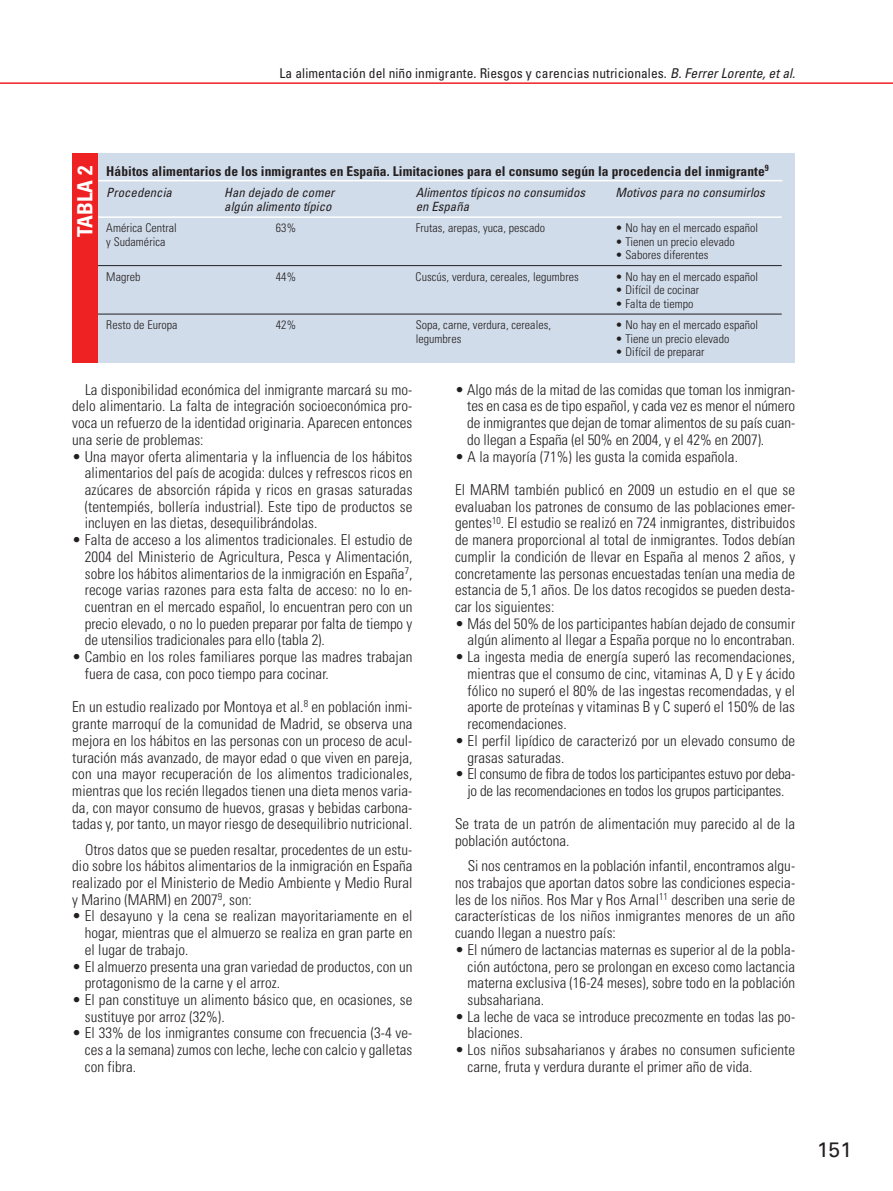
<style>
.page{position:relative;width:893px;height:1191px;background:#fff}
.page>*{position:absolute;margin:0;border:0;box-sizing:border-box;transform-origin:0 0}
.t1{font:700 condensed 21px "Univers LT Std";letter-spacing:.005em;color:#fff}
.t2{font:21px "Univers LT Std";color:#231f20}
.t3{font:300 condensed 15px/16.6px "Univers LT Std";letter-spacing:.005em;color:#231f20;text-align:justify}
.t4{font:300 condensed 15px/16.6px "Univers LT Std";letter-spacing:-.015em;color:#231f20;text-align:center}
.t5{font:700 condensed 13.5px "Univers LT Std";letter-spacing:.005em;color:#231f20}
.t6{font:condensed 13.5px "Univers LT Std";letter-spacing:.005em;color:#231f20}
.t7{font:italic condensed 12.75px/13.5px "Univers LT Std";letter-spacing:.005em;color:#231f20}
.t8{font:300 condensed 12px/13.5px "Univers LT Std";letter-spacing:.005em;color:#231f20}
.s1{font-style:italic}
</style>
<div class="page">
<hr style="left:0;top:82px;width:893px;height:2px;background:#ee2123">
<div style="left:72px;top:153px;width:723px;height:209px;background:#d1dcea"></div>
<hr style="left:85px;top:180px;width:697px;height:1px;background:#fff">
<hr style="left:85px;top:265px;width:697px;height:1px;background:#231f20">
<hr style="left:85px;top:314px;width:697px;height:1px;background:#231f20">
<hr style="left:85px;top:216px;width:697px;height:2px;background:#fff">
<div style="left:72px;top:153px;width:26px;height:209px;background:#ee2123"></div>
<p class="t6" style="left:279px;top:67px;width:517px">La alimentación del niño inmigrante. Riesgos y carencias nutricionales. <span class="s1">B. Ferrer Lorente, et al.</span></p>
<h1 class="t1" style="left:75px;top:237px;width:73px;rotate:-90deg">TABLA 2</h1>
<p class="t5" style="left:106px;top:164px;width:664px">Hábitos alimentarios de los inmigrantes en España. Limitaciones para el consumo según la procedencia del inmigrante<sup>9</sup></p>
<p class="t7" style="left:106px;top:187px;width:67px">Procedencia</p>
<p class="t7" style="left:224px;top:187px;width:112px">Han dejado de comer algún alimento típico</p>
<p class="t7" style="left:416px;top:187px;width:171px">Alimentos típicos no consumidos en España</p>
<p class="t7" style="left:615px;top:187px;width:151px">Motivos para no consumirlos</p>
<p class="t8" style="left:106px;top:222px;width:72px">América Central y Sudamérica</p>
<p class="t8" style="left:276px;top:222px;width:22px">63%</p>
<p class="t8" style="left:416px;top:222px;width:131px">Frutas, arepas, yuca, pescado</p>
<p class="t8" style="left:615px;top:222px;width:144px">• No hay en el mercado español</p>
<p class="t8" style="left:615px;top:235px;width:121px">• Tienen un precio elevado</p>
<p class="t8" style="left:615px;top:249px;width:94px">• Sabores diferentes</p>
<p class="t8" style="left:106px;top:270px;width:36px">Magreb</p>
<p class="t8" style="left:276px;top:270px;width:22px">44%</p>
<p class="t8" style="left:416px;top:270px;width:165px">Cuscús, verdura, cereales, legumbres</p>
<p class="t8" style="left:615px;top:270px;width:144px">• No hay en el mercado español</p>
<p class="t8" style="left:615px;top:284px;width:85px">• Difícil de cocinar</p>
<p class="t8" style="left:615px;top:297px;width:80px">• Falta de tiempo</p>
<p class="t8" style="left:106px;top:319px;width:73px">Resto de Europa</p>
<p class="t8" style="left:276px;top:319px;width:22px">42%</p>
<p class="t8" style="left:416px;top:319px;width:137px">Sopa, carne, verdura, cereales, legumbres</p>
<p class="t8" style="left:615px;top:319px;width:144px">• No hay en el mercado español</p>
<p class="t8" style="left:615px;top:332px;width:115px">• Tiene un precio elevado</p>
<p class="t8" style="left:615px;top:346px;width:90px">• Difícil de preparar</p>
<p class="t3" style="left:72px;top:382px;width:342px;text-indent:13px">La disponibilidad económica del inmigrante marcará su mo&shy;delo alimentario. La falta de integración socioeconómica pro&shy;voca un refuerzo de la identidad originaria. Aparecen entonces una serie de problemas:</p>
<p class="t3" style="left:85px;top:449px;width:329px;text-indent:-13px">• Una mayor oferta alimentaria y la influencia de los hábitos alimentarios del país de acogida: dulces y refrescos ricos en azúcares de absorción rápida y ricos en grasas saturadas (tentempiés, bollería industrial). Este tipo de productos se incluyen en las dietas, desequilibrándolas.</p>
<p class="t3" style="left:85px;top:532px;width:329px;text-indent:-13px">• Falta de acceso a los alimentos tradicionales. El estudio de 2004 del Ministerio de Agricultura, Pesca y Alimentación, sobre los hábitos alimentarios de la inmigración en España<sup>7</sup>, recoge varias razones para esta falta de acceso: no lo en&shy;cuentran en el mercado español, lo encuentran pero con un precio elevado, o no lo pueden preparar por falta de tiempo y de utensilios tradicionales para ello (tabla 2).</p>
<p class="t3" style="left:85px;top:649px;width:329px;text-indent:-13px">• Cambio en los roles familiares porque las madres trabajan fuera de casa, con poco tiempo para cocinar.</p>
<p class="t3" style="left:72px;top:699px;width:342px">En un estudio realizado por Montoya et al.<sup>8</sup> en población inmi&shy;grante marroquí de la comunidad de Madrid, se observa una mejora en los hábitos en las personas con un proceso de acul&shy;turación más avanzado, de mayor edad o que viven en pareja, con una mayor recuperación de los alimentos tradicionales, mientras que los recién llegados tienen una dieta menos varia&shy;da, con mayor consumo de huevos, grasas y bebidas carbona&shy;tadas y, por tanto, un mayor riesgo de desequilibrio nutricional.</p>
<p class="t3" style="left:72px;top:842px;width:342px;text-indent:13px">Otros datos que se pueden resaltar, procedentes de un estu&shy;dio sobre los hábitos alimentarios de la inmigración en España realizado por el Ministerio de Medio Ambiente y Medio Rural y Marino (MARM) en 2007<sup>9</sup>, son:</p>
<p class="t3" style="left:85px;top:908px;width:329px;text-indent:-13px">• El desayuno y la cena se realizan mayoritariamente en el hogar, mientras que el almuerzo se realiza en gran parte en el lugar de trabajo.</p>
<p class="t3" style="left:85px;top:958px;width:329px;text-indent:-13px">• El almuerzo presenta una gran variedad de productos, con un protagonismo de la carne y el arroz.</p>
<p class="t3" style="left:85px;top:992px;width:329px;text-indent:-13px">• El pan constituye un alimento básico que, en ocasiones, se sustituye por arroz (32%).</p>
<p class="t3" style="left:85px;top:1025px;width:329px;text-indent:-13px">• El 33% de los inmigrantes consume con frecuencia (3-4 ve&shy;ces a la semana) zumos con leche, leche con calcio y galletas con fibra.</p>
<p class="t3" style="left:467px;top:382px;width:329px;text-indent:-12px">• Algo más de la mitad de las comidas que toman los inmigran&shy;tes en casa es de tipo español, y cada vez es menor el número de inmigrantes que dejan de tomar alimentos de su país cuan&shy;do llegan a España (el 50% en 2004, y el 42% en 2007).</p>
<p class="t3" style="left:455px;top:449px;width:284px">• A la mayoría (71%) les gusta la comida española.</p>
<p class="t3" style="left:455px;top:482px;width:342px">El MARM también publicó en 2009 un estudio en el que se evaluaban los patrones de consumo de las poblaciones emer&shy;gentes<sup>10</sup>. El estudio se realizó en 724 inmigrantes, distribuidos de manera proporcional al total de inmigrantes. Todos debían cumplir la condición de llevar en España al menos 2 años, y concretamente las personas encuestadas tenían una media de estancia de 5,1 años. De los datos recogidos se pueden desta&shy;car los siguientes:</p>
<p class="t3" style="left:455px;top:616px;width:342px;text-align:right">• Más del 50% de los participantes habían dejado de consumir algún alimento al llegar a España porque no lo encontraban.</p>
<p class="t3" style="left:467px;top:649px;width:329px;text-indent:-13px">• La ingesta media de energía superó las recomendaciones, mientras que el consumo de cinc, vitaminas A, D y E y ácido fólico no superó el 80% de las ingestas recomendadas, y el aporte de proteínas y vitaminas B y C superó el 150% de las recomendaciones.</p>
<p class="t3" style="left:467px;top:733px;width:329px;text-indent:-13px">• El perfil lipídico de caracterizó por un elevado consumo de grasas saturadas.</p>
<p class="t4" style="left:455px;top:766px;width:342px">• El consumo de fibra de todos los participantes estuvo por deba&shy;jo de las recomendaciones en todos los grupos participantes.</p>
<p class="t3" style="left:455px;top:816px;width:342px">Se trata de un patrón de alimentación muy parecido al de la población autóctona.</p>
<p class="t3" style="left:455px;top:858px;width:342px;text-indent:13px">Si nos centramos en la población infantil, encontramos algu&shy;nos trabajos que aportan datos sobre las condiciones especia&shy;les de los niños. Ros Mar y Ros Arnal<sup>11</sup> describen una serie de características de los niños inmigrantes menores de un año cuando llegan a nuestro país:</p>
<p class="t3" style="left:467px;top:942px;width:329px;text-indent:-13px">• El número de lactancias maternas es superior al de la pobla&shy;ción autóctona, pero se prolongan en exceso como lactancia materna exclusiva (16-24 meses), sobre todo en la población subsahariana.</p>
<p class="t3" style="left:467px;top:1009px;width:329px;text-indent:-13px">• La leche de vaca se introduce precozmente en todas las po&shy;blaciones.</p>
<p class="t3" style="left:467px;top:1042px;width:329px;text-indent:-13px">• Los niños subsaharianos y árabes no consumen suficiente carne, fruta y verdura durante el primer año de vida.</p>
<h1 class="t2" style="left:817px;top:1139px;width:36px">151</h1>
</div>
